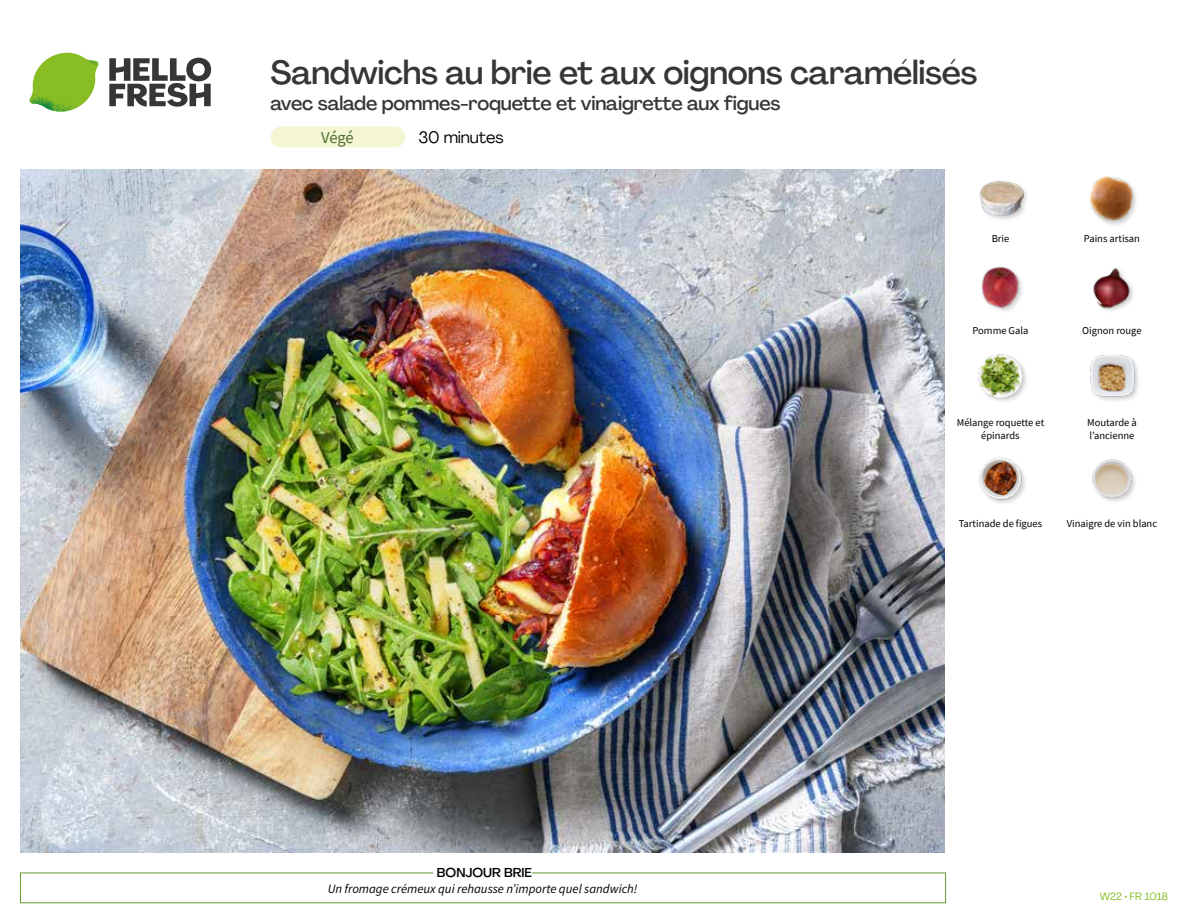
<style>
.page{position:relative;width:1188px;height:918px;background:#fff}
.page>*{position:absolute;margin:0;border:0;box-sizing:border-box;transform-origin:0 0}
.t1{font:500 33px "Agrandir";letter-spacing:-.01em;color:#373636}
.t2{font:500 19.5px "Agrandir";letter-spacing:-.01em;color:#373636}
.t3{font:16.5px "Agrandir";letter-spacing:-.01em;color:#000}
.t4{font:16.5px "Source Sans Pro";color:#4a6c2a}
.t5{font:italic 12.75px "Source Sans Pro";color:#000}
.t6{font:500 12.75px "Agrandir";color:#000}
.t7{font:10.5px/13.5px "Source Sans Pro";color:#000;text-align:center}
.t8{font:10.5px "Agrandir";color:#89bd24}
</style>
<div class="page">
<svg style="left:109px;top:57px;width:102px;height:50px"></svg>
<svg style="left:34px;top:53px;width:62px;height:40px"></svg>
<img style="left:67px;top:53px;width:32px;height:26px">
<img style="left:33px;top:75px;width:59px;height:11px">
<img style="left:29px;top:79px;width:61px;height:33px">
<img style="left:65px;top:86px;width:27px;height:25px">
<img style="left:21px;top:170px;width:924px;height:682px">
<div style="left:271px;top:127px;width:134px;height:20px;background:#f3f5d3;border-radius:10px"></div>
<img style="left:1092px;top:459px;width:43px;height:43px">
<img style="left:979px;top:457px;width:47px;height:47px">
<img style="left:1090px;top:355px;width:48px;height:46px">
<img style="left:978px;top:354px;width:49px;height:48px">
<img style="left:1093px;top:268px;width:41px;height:43px">
<div style="left:981px;top:267px;width:44px;height:48px;background:#000;opacity:.2"></div>
<img style="left:981px;top:267px;width:41px;height:42px">
<div style="left:1089px;top:175px;width:50px;height:53px;background:#000;opacity:.2"></div>
<img style="left:1090px;top:176px;width:44px;height:45px">
<div style="left:979px;top:180px;width:50px;height:42px;background:#000;opacity:.2"></div>
<img style="left:979px;top:181px;width:44px;height:35px">
<h1 class="t1" style="left:271px;top:52px;width:708px">Sandwichs au brie et aux oignons caramélisés</h1>
<h2 class="t2" style="left:271px;top:91px;width:511px">avec salade pommes-roquette et vinaigrette aux figues</h2>
<h3 class="t4" style="left:321px;top:127px;width:34px">Végé</h3>
<h3 class="t3" style="left:418px;top:127px;width:87px">30 minutes</h3>
<p class="t7" style="left:992px;top:231px;width:19px">Brie</p>
<p class="t7" style="left:1084px;top:231px;width:58px">Pains artisan</p>
<p class="t7" style="left:973px;top:324px;width:57px">Pomme Gala</p>
<p class="t7" style="left:1082px;top:324px;width:61px">Oignon rouge</p>
<p class="t7" style="left:957px;top:416px;width:89px">Mélange roquette et épinards</p>
<p class="t7" style="left:1087px;top:416px;width:51px;text-align:left">Moutarde à l’ancienne</p>
<p class="t7" style="left:959px;top:517px;width:85px">Tartinade de figues</p>
<p class="t7" style="left:1067px;top:517px;width:92px">Vinaigre de vin blanc</p>
<p class="t6" style="left:437px;top:864px;width:97px">BONJOUR BRIE</p>
<p class="t5" style="left:328px;top:881px;width:311px">Un fromage crémeux qui rehausse n’importe quel sandwich!</p>
<p class="t8" style="left:1100px;top:890px;width:70px">W22 • FR 1018</p>
</div>
